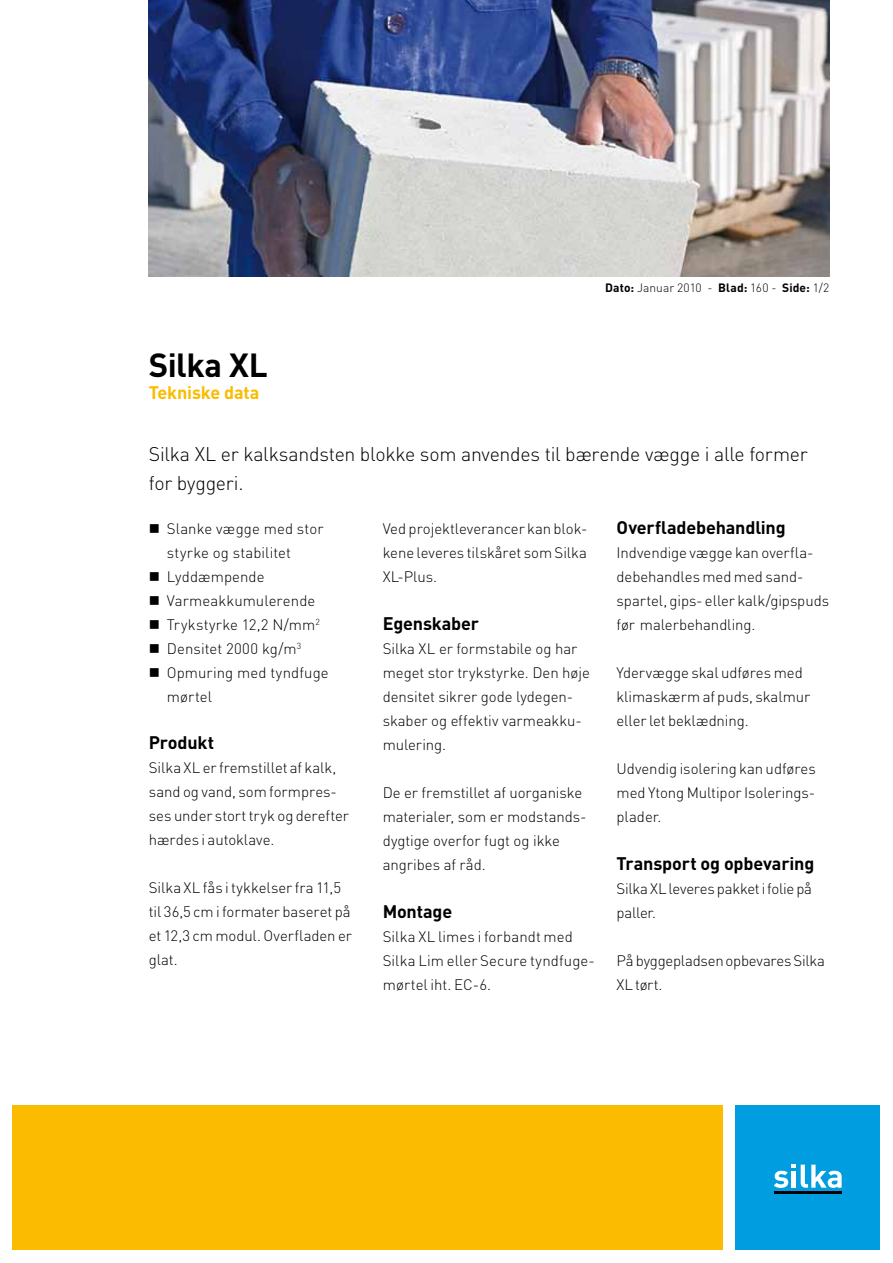
<style>
.page{position:relative;width:893px;height:1263px;background:#fff}
.page>*{position:absolute;margin:0;border:0;box-sizing:border-box;transform-origin:0 0}
.t1{font:700 33px "DIN";letter-spacing:-.015em;color:#000}
.t2{font:300 19.5px/28.5px "DIN";letter-spacing:-.015em;color:#000}
.t3{font:700 18px "DIN";letter-spacing:-.01em;color:#000}
.t4{font:700 18px "DIN";letter-spacing:-.01em;color:#fabb00}
.t5{font:300 15px/24px "DIN";color:#000}
.t6{font:300 15px "DIN";letter-spacing:.02em;color:#000}
.t7{font:300 12px "DIN";letter-spacing:.005em;color:#000}
.s1{font-weight:700}
</style>
<div class="page">
<div style="left:736px;top:1106px;width:144px;height:144px;background:#009ee0"></div>
<svg style="left:774px;top:1165px;width:68px;height:23px"></svg>
<hr style="left:774px;top:1191px;width:68px;height:3px;background:#000">
<img style="left:149px;top:0;width:680px;height:276px">
<div style="left:13px;top:1106px;width:710px;height:144px;background:#fabb00"></div>
<h1 class="t1" style="left:149px;top:343px;width:121px">Silka XL</h1>
<p class="t4" style="left:149px;top:380px;width:112px">Tekniske data</p>
<p class="t7" style="left:605px;top:280px;width:225px"><span class="s1">Dato:</span> Januar 2010 - <span class="s1">Blad:</span> 160 - <span class="s1">Side:</span> 1/2</p>
<h2 class="t2" style="left:149px;top:439px;width:660px">Silka XL er kalksandsten blokke som anvendes til bærende vægge i alle former for byggeri.</h2>
<p class="t5" style="left:167px;top:516px;width:158px;text-indent:-18px">■ Slanke vægge med stor styrke og stabilitet</p>
<p class="t5" style="left:149px;top:564px;width:117px">■ Lyddæmpende</p>
<p class="t5" style="left:149px;top:588px;width:168px">■ Varmeakkumulerende</p>
<p class="t6" style="left:149px;top:615px;width:172px">■ Trykstyrke 12,2 N/mm<sup>2</sup></p>
<p class="t5" style="left:149px;top:636px;width:154px">■ Densitet 2000 kg/m<sup>3</sup></p>
<p class="t5" style="left:167px;top:660px;width:163px;text-indent:-18px">■ Opmuring med tyndfuge mørtel</p>
<p class="t3" style="left:149px;top:730px;width:67px">Produkt</p>
<p class="t5" style="left:149px;top:755px;width:202px">Silka XL er fremstillet af kalk, sand og vand, som formpres&shy;ses under stort tryk og derefter hærdes i autoklave.</p>
<p class="t5" style="left:149px;top:875px;width:205px">Silka XL fås i tykkelser fra 11,5 til 36,5 cm i formater baseret på et 12,3 cm modul. Overfladen er glat.</p>
<p class="t5" style="left:383px;top:516px;width:206px;text-align:justify">Ved projektleverancer kan blok&shy;kene leveres tilskåret som Silka XL-Plus.</p>
<p class="t3" style="left:383px;top:612px;width:98px">Egenskaber</p>
<p class="t5" style="left:383px;top:636px;width:209px">Silka XL er formstabile og har meget stor trykstyrke. Den høje densitet sikrer gode lydegen&shy;skaber og effektiv varmeakku&shy;mulering.</p>
<p class="t5" style="left:383px;top:780px;width:205px">De er fremstillet af uorganiske materialer, som er modstands&shy;dygtige overfor fugt og ikke angribes af råd.</p>
<p class="t3" style="left:383px;top:900px;width:71px">Montage</p>
<p class="t5" style="left:383px;top:924px;width:214px">Silka XL limes i forbandt med<br>Silka Lim eller Secure tyndfuge&shy;mørtel iht. EC-6.</p>
<p class="t3" style="left:617px;top:516px;width:171px">Overfladebehandling</p>
<p class="t5" style="left:617px;top:540px;width:214px">Indvendige vægge kan overfla&shy;debehandles med med sand&shy;spartel, gips- eller kalk/gipspuds før malerbehandling.</p>
<p class="t5" style="left:617px;top:660px;width:195px">Ydervægge skal udføres med klimaskærm af puds, skalmur eller let beklædning.</p>
<p class="t5" style="left:617px;top:756px;width:201px;text-align:justify">Udvendig isolering kan udføres med Ytong Multipor Isolerings&shy;plader.</p>
<p class="t3" style="left:617px;top:852px;width:199px">Transport og opbevaring</p>
<p class="t5" style="left:617px;top:876px;width:197px">Silka XL leveres pakket i folie på paller.</p>
<p class="t5" style="left:617px;top:948px;width:210px">På byggepladsen opbevares Silka<br>XL tørt.</p>
</div>
